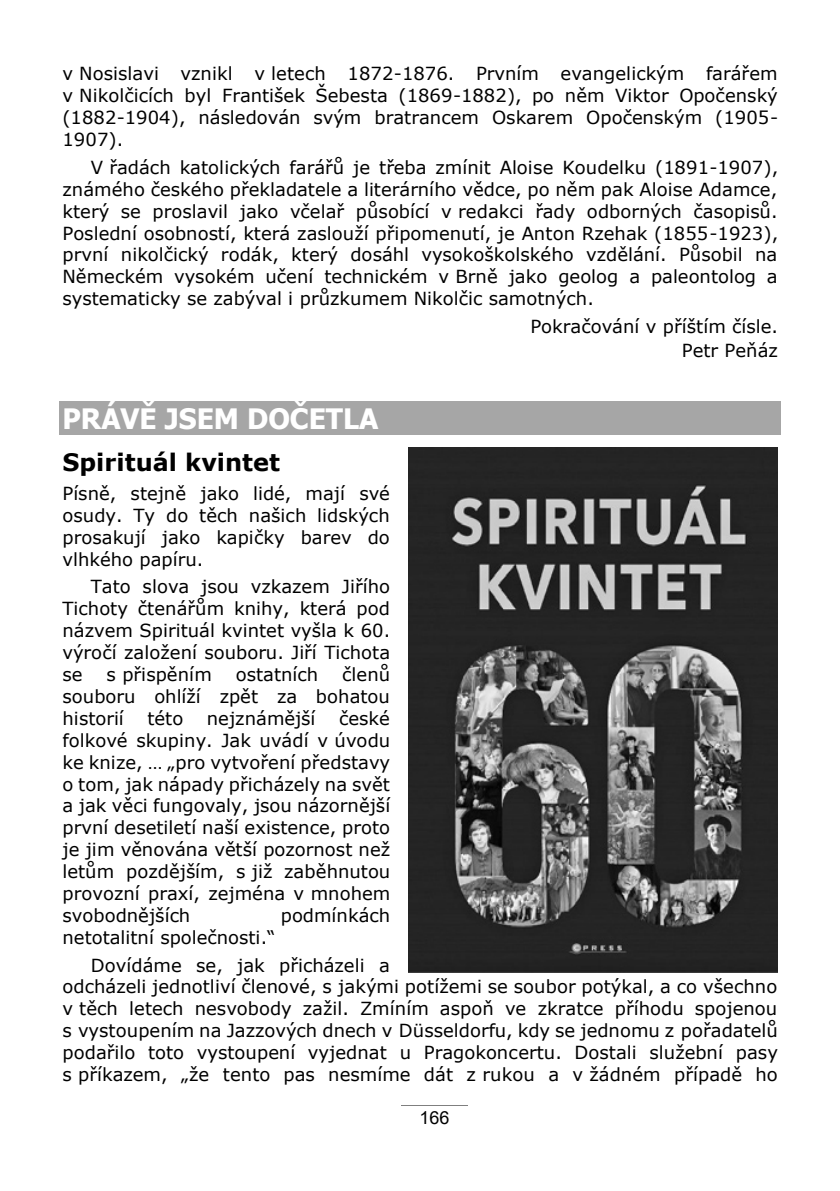
<style>
.page{position:relative;width:840px;height:1191px;background:#fff}
.page>*{position:absolute;margin:0;border:0;box-sizing:border-box;transform-origin:0 0}
.t1{font:700 28px "Tahoma";color:#fff}
.t2{font:700 24px "Verdana";color:#000}
.t3{font:18px/22px "Verdana";color:#000;text-align:justify}
.t4{font:18px "Arial";color:#000}
</style>
<div class="page">
<hr style="left:401px;top:1104px;width:66px;height:1px;background:#7f7f7f">
<div style="left:60px;top:401px;width:720px;height:33px;background:#a6a6a6"></div>
<img style="left:408px;top:447px;width:368px;height:526px">
<p class="t3" style="left:62px;top:63px;width:716px">v Nosislavi vznikl v letech 1872-1876. Prvním evangelickým farářem v Nikolčicích byl František Šebesta (1869-1882), po něm Viktor Opočenský (1882-1904), následován svým bratrancem Oskarem Opočenským (1905- 1907).</p>
<p class="t3" style="left:62px;top:156px;width:716px;text-indent:28px">V řadách katolických farářů je třeba zmínit Aloise Koudelku (1891-1907), známého českého překladatele a literárního vědce, po něm pak Aloise Adamce, který se proslavil jako včelař působící v redakci řady odborných časopisů.<br>Poslední osobností, která zaslouží připomenutí, je Anton Rzehak (1855-1923), první nikolčický rodák, který dosáhl vysokoškolského vzdělání. Působil na Německém vysokém učení technickém v Brně jako geolog a paleontolog a systematicky se zabýval i průzkumem Nikolčic samotných.</p>
<p class="t3" style="left:530px;top:315px;width:249px;line-height:23.8px;text-align:right">Pokračování v příštím čísle.<br>Petr Peňáz</p>
<p class="t1" style="left:62px;top:399px;width:317px">PRÁVĚ JSEM DOČETLA</p>
<p class="t2" style="left:62px;top:445px;width:219px">Spirituál kvintet</p>
<p class="t3" style="left:62px;top:482px;width:329px">Písně, stejně jako lidé, mají své osudy. Ty do těch našich lidských prosakují jako kapičky barev do vlhkého papíru.</p>
<p class="t3" style="left:62px;top:575px;width:329px;text-indent:28px">Tato slova jsou vzkazem Jiřího Tichoty čtenářům knihy, která pod názvem Spirituál kvintet vyšla k 60. výročí založení souboru. Jiří Tichota se</p>
<p class="t3" style="left:62px;top:663px;width:329px;text-indent:279px">členů souboru ohlíží zpět za bohatou historií</p>
<p class="t3" style="left:107px;top:663px;width:107px">s přispěním</p>
<p class="t3" style="left:236px;top:663px;width:84px">ostatních</p>
<p class="t3" style="left:62px;top:707px;width:329px;text-indent:276px">české folkové skupiny. Jak uvádí v úvodu ke knize, … „pro vytvoření představy o tom, jak nápady přicházely na svět a jak věci fungovaly, jsou názornější první desetiletí naší existence, proto je jim věnována větší pozornost než letům pozdějším, s již zaběhnutou provozní praxí, zejména v mnohem svobodnějších</p>
<p class="t3" style="left:147px;top:707px;width:37px">této</p>
<p class="t3" style="left:207px;top:707px;width:110px">nejznámější</p>
<p class="t3" style="left:280px;top:904px;width:111px">podmínkách</p>
<p class="t3" style="left:91px;top:923px;width:300px;line-height:27.8px;text-indent:-28px">netotalitní společnosti.“<br>Dovídáme se, jak přicházeli a</p>
<p class="t3" style="left:62px;top:975px;width:716px">odcházeli jednotliví členové, s jakými potížemi se soubor potýkal, a co všechno v těch letech nesvobody zažil. Zmíním aspoň ve zkratce příhodu spojenou s vystoupením na Jazzových dnech v Düsseldorfu, kdy se jednomu z pořadatelů podařilo toto vystoupení vyjednat u Pragokoncertu. Dostali služební pasy s příkazem, „že tento pas nesmíme dát z rukou a v žádném případě ho</p>
<p class="t4" style="left:419px;top:1105px;width:32px">166</p>
</div>
